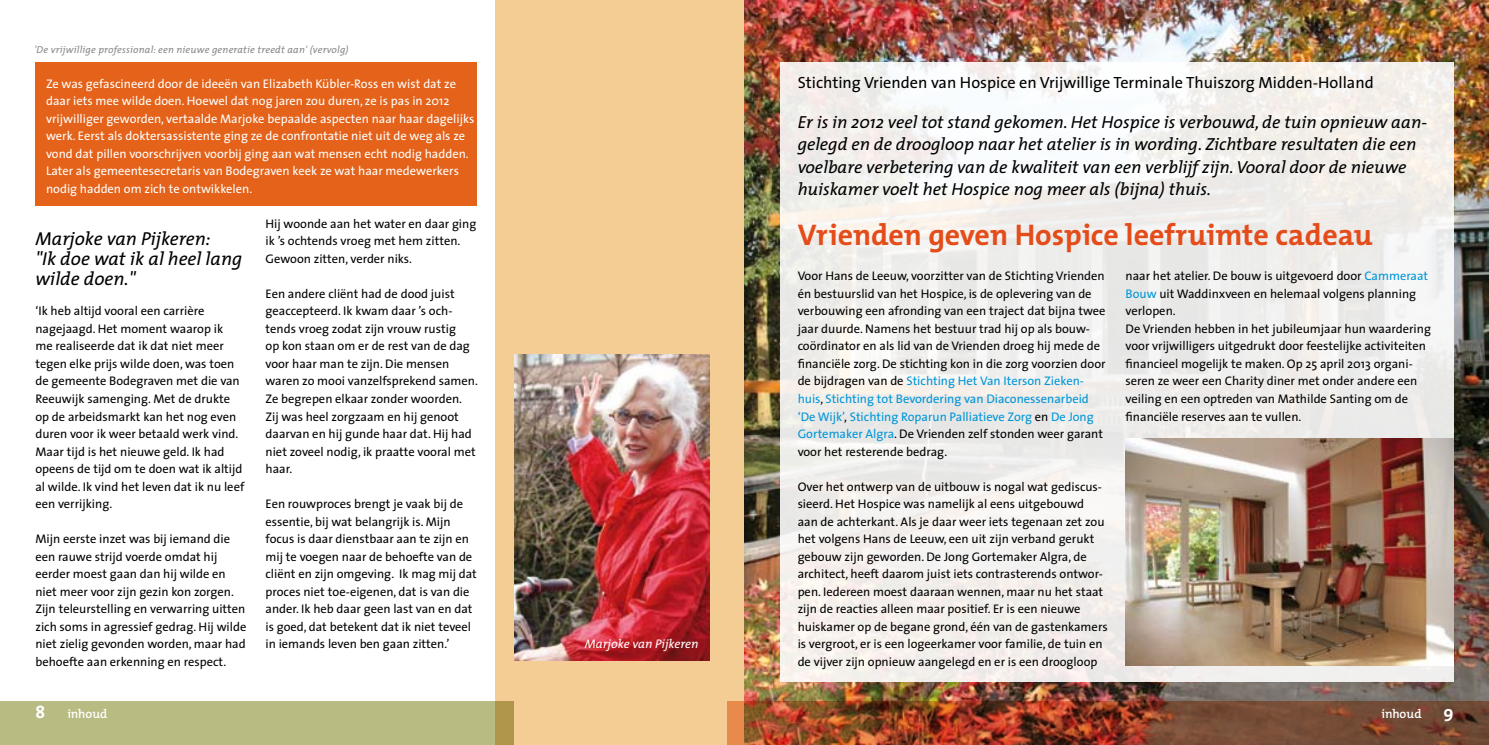
<style>
.page{position:relative;width:1489px;height:745px;background:#fff}
.page>*{position:absolute;margin:0;border:0;box-sizing:border-box;transform-origin:0 0}
.t1{font:700 30px "The Mix";color:#e44c1a}
.t2{font:italic 18.75px/20px "The Mix";color:#000}
.t3{font:italic 17.5px/22.5px "The Mix";color:#000}
.t4{font:700 17.5px "The Mix";color:#fff}
.t5{font:16.25px "The Sans";color:#000}
.t6{font:12.5px/17.5px "The Sans";color:#000}
.t7{font:12.5px/17.5px "The Sans";color:#fff}
.t8{font:italic 12.5px "The Mix";color:#fff}
.t9{font:600 12.5px "The Mix";color:#fff}
.t10{font:italic 10px "The Mix";letter-spacing:.02em;color:#87888a}
.s1{color:#0095d8}
.s2{font-weight:700;font-size:17.5px}
</style>
<div class="page">
<div style="left:494px;top:0;width:250px;height:744px;background:#f3cd93"></div>
<div style="left:0;top:700px;width:514px;height:44px;background:#b8bb82"></div>
<div style="left:35px;top:62px;width:442px;height:144px;background:#e46219"></div>
<img style="left:744px;top:0;width:744px;height:700px">
<img style="left:727px;top:700px;width:761px;height:44px">
<img style="left:514px;top:354px;width:195px;height:306px">
<svg style="left:780px;top:62px;width:673px;height:618px;fill:#f2efec"></svg>
<img style="left:1125px;top:438px;width:328px;height:227px">
<p class="t10" style="left:34px;top:41px;width:316px">'De vrijwillige professional: een nieuwe generatie treedt aan' (vervolg)</p>
<p class="t7" style="left:46px;top:74px;width:430px">Ze was gefascineerd door de ideeën van Elizabeth Kübler-Ross en wist dat ze daar iets mee wilde doen. Hoewel dat nog jaren zou duren, ze is pas in 2012 vrijwilliger geworden, vertaalde Marjoke bepaalde aspecten naar haar dagelijks werk. Eerst als doktersassistente ging ze de confrontatie niet uit de weg als ze vond dat pillen voorschrijven voorbij ging aan wat mensen echt nodig hadden.<br>Later als gemeentesecretaris van Bodegraven keek ze wat haar medewerkers nodig hadden om zich te ontwikkelen.</p>
<h2 class="t2" style="left:35px;top:228px;width:208px">Marjoke van Pijkeren:<br>"Ik doe wat ik al heel lang wilde doen."</h2>
<p class="t6" style="left:35px;top:302px;width:210px">‘Ik heb altijd vooral een carrière nagejaagd. Het moment waarop ik<br>me realiseerde dat ik dat niet meer tegen elke prijs wilde doen, was toen de gemeente Bodegraven met die van Reeuwijk samenging. Met de drukte op de arbeidsmarkt kan het nog even duren voor ik weer betaald werk vind.<br>Maar tijd is het nieuwe geld. Ik had opeens de tijd om te doen wat ik altijd al wilde. Ik vind het leven dat ik nu leef een verrijking.</p>
<p class="t6" style="left:35px;top:529px;width:212px">Mijn eerste inzet was bij iemand die een rauwe strijd voerde omdat hij eerder moest gaan dan hij wilde en niet meer voor zijn gezin kon zorgen.<br>Zijn teleurstelling en verwarring uitten zich soms in agressief gedrag. Hij wilde niet zielig gevonden worden, maar had behoefte aan erkenning en respect.</p>
<p class="t6" style="left:265px;top:214px;width:212px">Hij woonde aan het water en daar ging ik ’s ochtends vroeg met hem zitten.<br>Gewoon zitten, verder niks.</p>
<p class="t6" style="left:265px;top:284px;width:214px">Een andere cliënt had de dood juist geaccepteerd. Ik kwam daar ’s och&shy;tends vroeg zodat zijn vrouw rustig<br>op kon staan om er de rest van de dag voor haar man te zijn. Die mensen waren zo mooi vanzelfsprekend samen.<br>Ze begrepen elkaar zonder woorden.<br>Zij was heel zorgzaam en hij genoot daarvan en hij gunde haar dat. Hij had niet zoveel nodig, ik praatte vooral met haar.</p>
<p class="t6" style="left:265px;top:494px;width:213px">Een rouwproces brengt je vaak bij de essentie, bij wat belangrijk is. Mijn focus is daar dienstbaar aan te zijn en mij te voegen naar de behoefte van de cliënt en zijn omgeving. Ik mag mij dat proces niet toe-eigenen, dat is van die ander. Ik heb daar geen last van en dat is goed, dat betekent dat ik niet teveel in iemands leven ben gaan zitten.’</p>
<p class="t8" style="left:585px;top:633px;width:115px">Marjoke van Pijkeren</p>
<h3 class="t5" style="left:797px;top:68px;width:577px">Stichting Vrienden van Hospice en Vrijwillige Terminale Thuiszorg Midden-Holland</h3>
<p class="t3" style="left:797px;top:110px;width:631px">Er is in 2012 veel tot stand gekomen. Het Hospice is verbouwd, de tuin opnieuw aan&shy;gelegd en de droogloop naar het atelier is in wording. Zichtbare resultaten die een voelbare verbetering van de kwaliteit van een verblijf zijn. Vooral door de nieuwe huiskamer voelt het Hospice nog meer als (bijna) thuis.</p>
<h1 class="t1" style="left:797px;top:210px;width:576px">Vrienden geven Hospice leefruimte cadeau</h1>
<p class="t6" style="left:797px;top:267px;width:309px">Voor Hans de Leeuw, voorzitter van de Stichting Vrienden én bestuurslid van het Hospice, is de oplevering van de verbouwing een afronding van een traject dat bijna twee jaar duurde. Namens het bestuur trad hij op als bouw&shy;coördinator en als lid van de Vrienden droeg hij mede de financiële zorg. De stichting kon in die zorg voorzien door de bijdragen van de <span class="s1">Stichting Het Van Iterson Zieken&shy;huis</span>, <span class="s1">Stichting tot Bevordering van Diaconessenarbeid ‘De Wijk’</span>, <span class="s1">Stichting Roparun Palliatieve Zorg</span> en <span class="s1">De Jong Gortemaker Algra</span>. De Vrienden zelf stonden weer garant voor het resterende bedrag.</p>
<p class="t6" style="left:797px;top:477px;width:311px">Over het ontwerp van de uitbouw is nogal wat gediscus&shy;sieerd. Het Hospice was namelijk al eens uitgebouwd<br>aan de achterkant. Als je daar weer iets tegenaan zet zou het volgens Hans de Leeuw, een uit zijn verband gerukt gebouw zijn geworden. De Jong Gortemaker Algra, de architect, heeft daarom juist iets contrasterends ontwor&shy;pen. Iedereen moest daaraan wennen, maar nu het staat zijn de reacties alleen maar positief. Er is een nieuwe huiskamer op de begane grond, één van de gastenkamers is vergroot, er is een logeerkamer voor familie, de tuin en de vijver zijn opnieuw aangelegd en er is een droogloop</p>
<p class="t6" style="left:1125px;top:267px;width:307px">naar het atelier. De bouw is uitgevoerd door <span class="s1">Cammeraat Bouw</span> uit Waddinxveen en helemaal volgens planning verlopen.<br>De Vrienden hebben in het jubileumjaar hun waardering voor vrijwilligers uitgedrukt door feestelijke activiteiten financieel mogelijk te maken. Op 25 april 2013 organi&shy;seren ze weer een Charity diner met onder andere een veiling en een optreden van Mathilde Santing om de financiële reserves aan te vullen.</p>
<h3 class="t4" style="left:35px;top:697px;width:11px">8</h3>
<p class="t9" style="left:67px;top:703px;width:42px">inhoud</p>
<p class="t9" style="left:1381px;top:703px;width:74px">inhoud <span class="s2">9</span></p>
</div>
